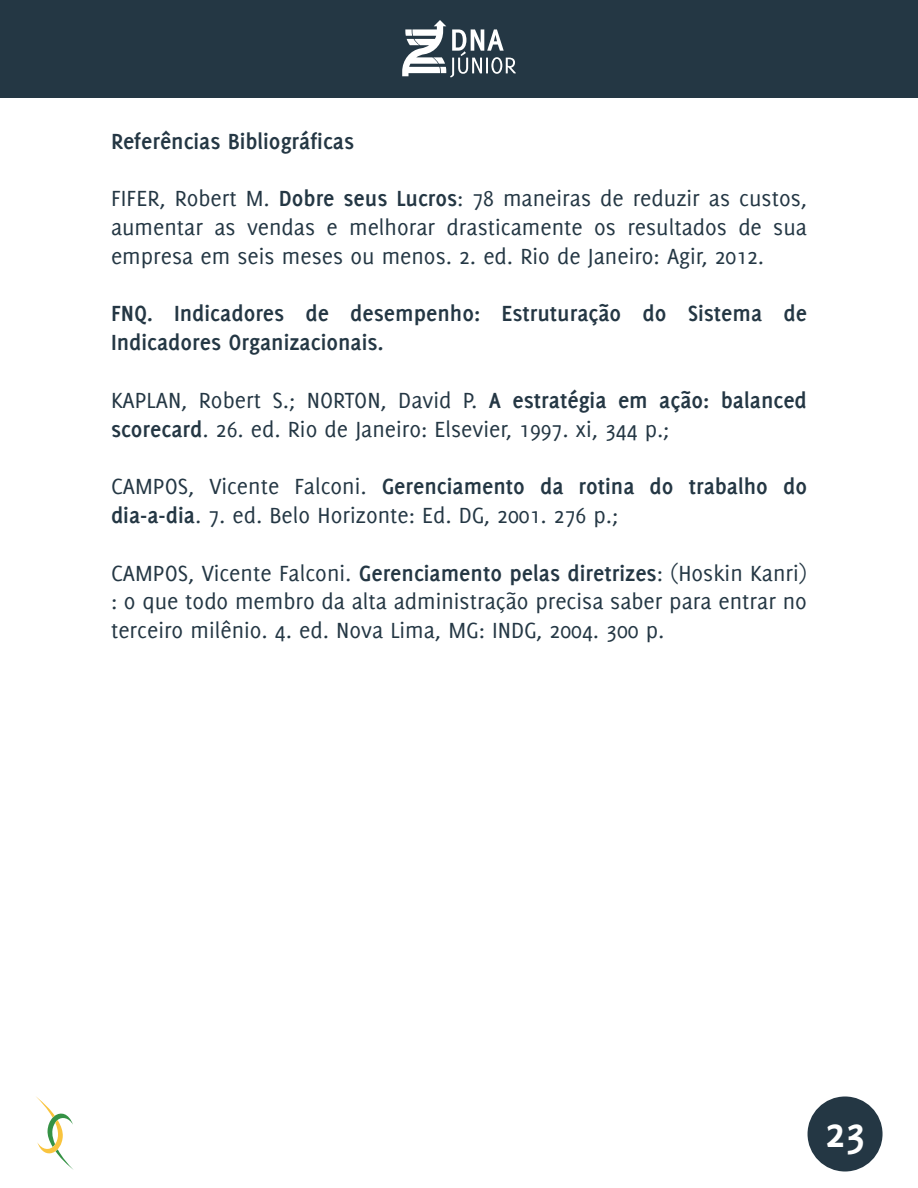
<style>
.page{position:relative;width:918px;height:1188px;background:#fff}
.page>*{position:absolute;margin:0;border:0;box-sizing:border-box;transform-origin:0 0}
.t1{font:700 45px "Delicious";color:#fff}
.t2{font:24px/28.8px "Delicious";color:#243744;text-align:justify}
.t3{font:700 24px/28.8px "Delicious";color:#243744}
.s1{font-weight:700}
</style>
<div class="page">
<svg style="left:36px;top:1096px;width:37px;height:74px"></svg>
<div style="left:808px;top:1096px;width:75px;height:76px;background:#243744;border-radius:50%"></div>
<div style="left:0;top:0;width:918px;height:98px;background:#243744"></div>
<svg style="left:402px;top:20px;width:114px;height:57px"></svg>
<p class="t3" style="left:111px;top:126px;width:245px">Referências Bibliográficas</p>
<p class="t2" style="left:111px;top:184px;width:698px">FIFER, Robert M. <span class="s1">Dobre seus Lucros</span>: 78 maneiras de reduzir as custos, aumentar as vendas e melhorar drasticamente os resultados de sua empresa em seis meses ou menos. 2. ed. Rio de Janeiro: Agir, 2012.</p>
<p class="t3" style="left:111px;top:299px;width:698px">FNQ. Indicadores de desempenho: Estruturação do Sistema de<br>Indicadores Organizacionais.</p>
<p class="t2" style="left:111px;top:385px;width:697px">KAPLAN, Robert S.; NORTON, David P. <span class="s1">A estratégia em ação: balanced scorecard</span>. 26. ed. Rio de Janeiro: Elsevier, 1997. xi, 344 p.;</p>
<p class="t2" style="left:111px;top:472px;width:698px">CAMPOS, Vicente Falconi. <span class="s1">Gerenciamento da rotina do trabalho do dia-a-dia</span>. 7. ed. Belo Horizonte: Ed. DG, 2001. 276 p.;</p>
<p class="t2" style="left:111px;top:558px;width:698px">CAMPOS, Vicente Falconi. <span class="s1">Gerenciamento pelas diretrizes</span>: (Hoskin Kanri) : o que todo membro da alta administração precisa saber para entrar no terceiro milênio. 4. ed. Nova Lima, MG: INDG, 2004. 300 p.</p>
<h1 class="t1" style="left:825px;top:1107px;width:42px">23</h1>
</div>
